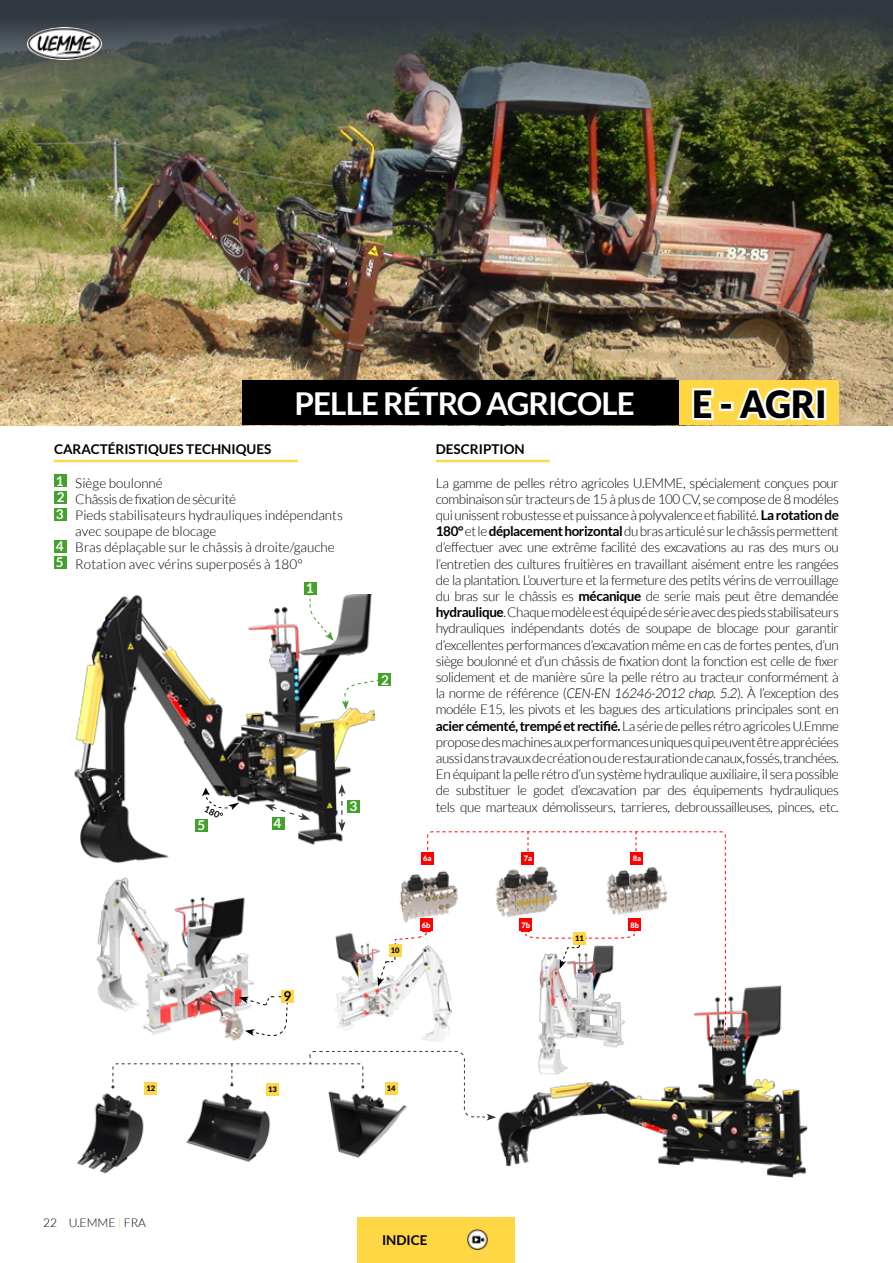
<style>
.page{position:relative;width:893px;height:1263px;background:#fff}
.page>*{position:absolute;margin:0;border:0;box-sizing:border-box;transform-origin:0 0}
.t1{font:900 37.5px "Lato";color:#000;scale:.96 1}
.t2{font:700 31.5px "Lato";letter-spacing:-.03em;color:#fff}
.t3{font:300 13.5px/16.2px "Lato";color:#000;text-align:justify}
.t4{font:700 13.5px "Lato";color:#000}
.t5{font:700 13.5px/16.6px "Lato";color:#fff}
.t6{font:300 12px "Lato";color:#000}
.t7{font:700 9px "Lato";color:#000}
.t8{font:900 7.5px "Lato";color:#fff}
.t9{font:900 7.5px "Lato";color:#000}
.s1{font-weight:700}
.s2{font-style:italic}
.s3{color:#ffd744}
</style>
<div class="page">
<img style="left:0;top:170px;width:893px;height:255px">
<hr style="left:436px;top:460px;width:114px;height:2px;background:#ffd744">
<hr style="left:54px;top:460px;width:244px;height:2px;background:#ffd744">
<div style="left:679px;top:381px;width:160px;height:44px;background:#ffd744"></div>
<div style="left:242px;top:381px;width:437px;height:44px;background:#000"></div>
<div style="left:357px;top:1217px;width:157px;height:46px;background:#ffd744"></div>
<img style="left:467px;top:1229px;width:21px;height:21px">
<svg style="left:112px;top:1051px;width:382px;height:69px"></svg>
<div style="left:54px;top:556px;width:13px;height:13px;background:#44a12b"></div>
<div style="left:145px;top:1082px;width:12px;height:13px;background:#ffd744"></div>
<div style="left:266px;top:1083px;width:13px;height:13px;background:#ffd744"></div>
<div style="left:385px;top:1082px;width:13px;height:13px;background:#ffd744"></div>
<div style="left:54px;top:508px;width:13px;height:12px;background:#44a12b"></div>
<div style="left:54px;top:474px;width:13px;height:13px;background:#44a12b"></div>
<div style="left:54px;top:491px;width:13px;height:13px;background:#44a12b"></div>
<svg style="left:692px;top:388px;width:22px;height:33px"></svg>
<div style="left:719px;top:402px;width:14px;height:9px;border:4px solid #fff"></div>
<svg style="left:733px;top:378px;width:90px;height:43px"></svg>
<div style="left:816px;top:388px;width:10px;height:32px;border:4px solid #fff"></div>
<div style="left:54px;top:540px;width:13px;height:13px;background:#44a12b"></div>
<img style="left:74px;top:595px;width:301px;height:261px">
<img style="left:494px;top:985px;width:314px;height:193px">
<img style="left:334px;top:933px;width:93px;height:107px">
<img style="left:526px;top:1043px;width:106px;height:39px">
<img style="left:88px;top:835px;width:184px;height:231px">
<img style="left:320px;top:1085px;width:91px;height:73px">
<img style="left:183px;top:1086px;width:92px;height:76px">
<div style="left:304px;top:582px;width:12px;height:13px;background:#44a12b"></div>
<div style="left:378px;top:673px;width:13px;height:13px;background:#44a12b"></div>
<svg style="left:342px;top:679px;width:36px;height:31px"></svg>
<svg style="left:309px;top:594px;width:25px;height:47px"></svg>
<svg style="left:265px;top:804px;width:45px;height:16px"></svg>
<svg style="left:199px;top:788px;width:40px;height:24px"></svg>
<svg style="left:338px;top:784px;width:8px;height:48px"></svg>
<div style="left:196px;top:819px;width:12px;height:13px;background:#44a12b"></div>
<div style="left:347px;top:800px;width:13px;height:13px;background:#44a12b"></div>
<div style="left:272px;top:817px;width:12px;height:13px;background:#44a12b"></div>
<img style="left:77px;top:1085px;width:99px;height:89px">
<div style="left:281px;top:990px;width:13px;height:13px;background:#ffd744"></div>
<svg style="left:239px;top:990px;width:49px;height:46px"></svg>
<img style="left:400px;top:874px;width:27px;height:49px">
<svg style="left:378px;top:931px;width:49px;height:55px"></svg>
<div style="left:421px;top:852px;width:13px;height:12px;background:#f00"></div>
<div style="left:420px;top:918px;width:13px;height:13px;background:#f00"></div>
<svg style="left:427px;top:831px;width:299px;height:212px"></svg>
<svg style="left:724px;top:839px;width:3px;height:205px"></svg>
<svg style="left:427px;top:841px;width:2px;height:15px"></svg>
<svg style="left:435px;top:831px;width:281px;height:27px"></svg>
<div style="left:630px;top:852px;width:13px;height:12px;background:#f00"></div>
<div style="left:521px;top:852px;width:13px;height:12px;background:#f00"></div>
<svg style="left:525px;top:930px;width:110px;height:39px"></svg>
<div style="left:573px;top:932px;width:13px;height:13px;background:#ffd744"></div>
<img style="left:0;top:0;width:893px;height:170px">
<img style="left:27px;top:28px;width:75px;height:32px">
<p class="t4" style="left:54px;top:441px;width:219px">CARACTÉRISTIQUES TECHNIQUES</p>
<h2 class="t2" style="left:294px;top:386px;width:342px">PELLE RÉTRO AGRICOLE</h2>
<p class="t4" style="left:436px;top:441px;width:90px">DESCRIPTION</p>
<h1 class="t1" style="left:692px;top:382px;width:142px">E - AGRI</h1>
<p class="t5" style="left:56px;top:472px;width:10px">1<br>2</p>
<p class="t5" style="left:56px;top:505px;width:9px">3</p>
<p class="t5" style="left:56px;top:538px;width:9px">4</p>
<p class="t5" style="left:56px;top:554px;width:9px">5</p>
<p class="t3" style="left:75px;top:475px;width:269px;text-align:left">Siège boulonné<br>Châssis de fixation de sècurité<br>Pieds stabilisateurs hydrauliques indépendants avec soupape de blocage<br>Bras déplaçable sur le châssis à droite/gauche Rotation avec vérins superposés à 180°</p>
<p class="t5" style="left:306px;top:580px;width:9px">1</p>
<p class="t7" style="left:207px;top:804px;width:21px;rotate:25deg">180°</p>
<p class="t5" style="left:197px;top:817px;width:9px">5</p>
<p class="t5" style="left:274px;top:815px;width:9px">4</p>
<p class="t5" style="left:349px;top:798px;width:9px">3</p>
<p class="t4" style="left:284px;top:988px;width:9px">9</p>
<p class="t5" style="left:381px;top:671px;width:9px">2</p>
<p class="t3" style="left:436px;top:475px;width:405px">La gamme de pelles rétro agricoles U.EMME, spécialement conçues pour combinaison sûr tracteurs de 15 à plus de 100 CV, se compose de 8 modéles qui unissent robustesse et puissance à polyvalence et fiabilité. <span class="s1">La rotation de 180°</span> et le <span class="s1">déplacement horizontal</span> du bras articulé sur le châssis permettent d’effectuer avec une extrême facilité des excavations au ras des murs ou l’entretien des cultures fruitières en travaillant aisément entre les rangées de la plantation. L’ouverture et la fermeture des petits vérins de verrouillage du bras sur le châssis es <span class="s1">mécanique</span> de serie mais peut être demandée <span class="s1">hydraulique</span>. Chaque modèle est équipé de série avec des pieds stabilisateurs hydrauliques indépendants dotés de soupape de blocage pour garantir d’excellentes performances d’excavation même en cas de fortes pentes, d’un siège boulonné et d’un châssis de fixation dont la fonction est celle de fixer solidement et de manière sûre la pelle rétro au tracteur conformément à la norme de référence (<span class="s2">CEN-EN 16246-2012 chap. 5.2</span>). À l’exception des modéle E15, les pivots et les bagues des articulations principales sont en <span class="s1">acier cémenté, trempé et rectifié.</span> La série de pelles rétro agricoles U.Emme propose des machines aux performances uniques qui peuvent être appréciées aussi dans travaux de création ou de restauration de canaux, fossés, tranchées.<br>En équipant la pelle rétro d’un système hydraulique auxiliaire, il sera possible de substituer le godet d’excavation par des équipements hydrauliques tels que marteaux démolisseurs, tarrieres, debroussailleuses, pinces, etc.</p>
<p class="t8" style="left:423px;top:854px;width:10px">6a</p>
<p class="t8" style="left:524px;top:854px;width:10px">7a</p>
<p class="t8" style="left:633px;top:854px;width:10px">8a</p>
<p class="t9" style="left:391px;top:946px;width:10px">10</p>
<p class="t8" style="left:422px;top:921px;width:10px">6b</p>
<p class="t8" style="left:521px;top:921px;width:10px">7b</p>
<p class="t8" style="left:631px;top:921px;width:10px">8b</p>
<p class="t9" style="left:575px;top:934px;width:10px">11</p>
<p class="t9" style="left:146px;top:1084px;width:10px">12</p>
<p class="t9" style="left:268px;top:1085px;width:10px">13</p>
<p class="t9" style="left:387px;top:1084px;width:10px">14</p>
<p class="t6" style="left:43px;top:1216px;width:104px">22 U.EMME <span class="s3">|</span> FRA</p>
<p class="t4" style="left:382px;top:1232px;width:47px">INDICE</p>
</div>
